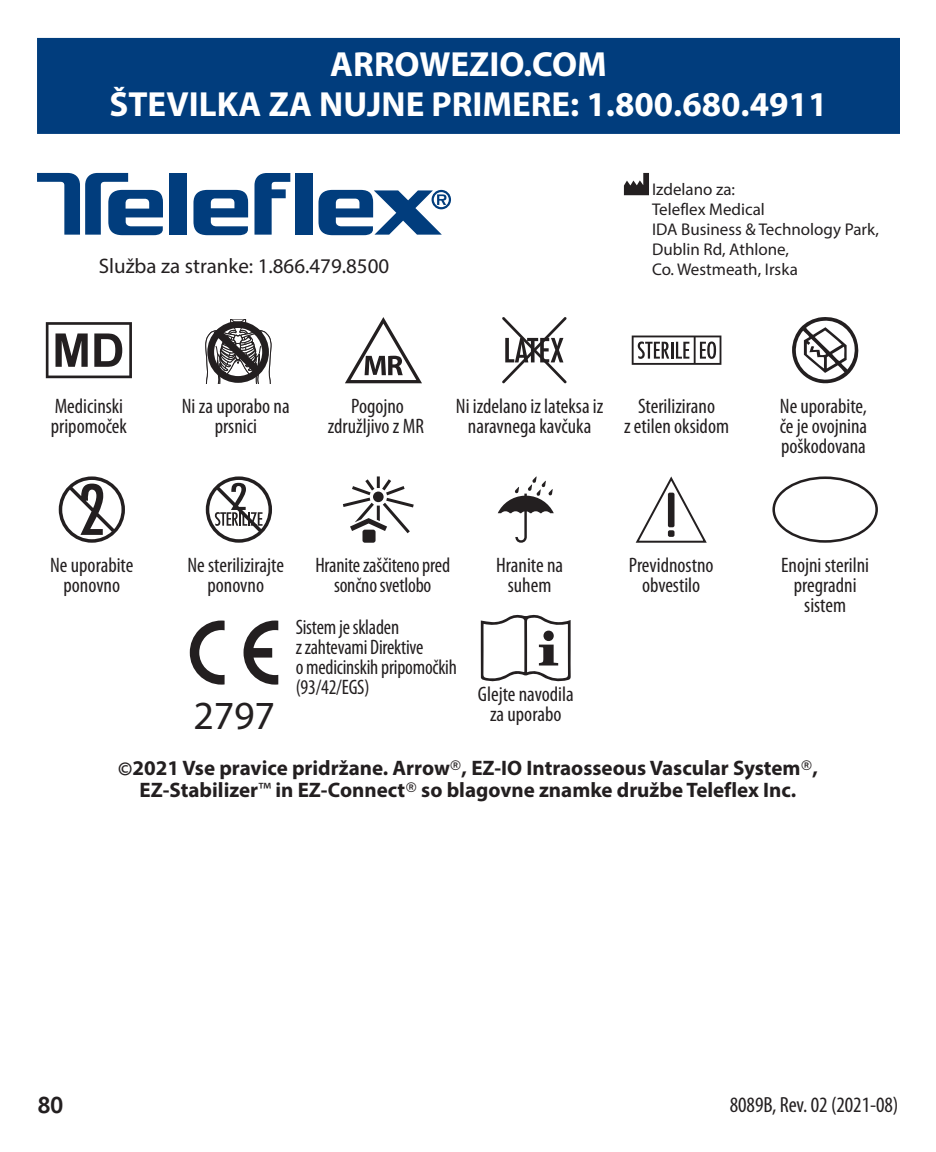
<style>
.page{position:relative;width:936px;height:1152px;background:#fff}
.page>*{position:absolute;margin:0;border:0;box-sizing:border-box;transform-origin:0 0}
.t1{font:40px "Myriad Pro";color:#231f20}
.t2{font:700 35.2px/40px "Myriad Pro";color:#fff;text-align:center}
.t3{font:700 24px "Officina Sans Std";color:#231f20}
.t4{font:condensed 22px "Myriad Pro";letter-spacing:-.005em;color:#231f20}
.t5{font:condensed 20.8px/20px "Myriad Pro";color:#231f20;text-align:center}
.t6{font:700 20.8px/22px "Myriad Pro";color:#231f20;text-align:center}
.t7{font:condensed 20.8px/20px "Myriad Pro";color:#231f20;scale:.96 1}
.t8{font:20.8px "Myriad Pro";color:#231f20}
.t9{font:16.8px/20px "Myriad Pro";color:#231f20}
.s1{font-family:"Officina Sans Std"}
.s2{font-weight:400}
</style>
<div class="page">
<div style="left:37px;top:38px;width:863px;height:96px;background:#013d7d"></div>
<svg style="left:792px;top:317px;width:67px;height:67px"></svg>
<svg style="left:190px;top:621px;width:35px;height:64px"></svg>
<svg style="left:244px;top:621px;width:34px;height:64px"></svg>
<svg style="left:59px;top:476px;width:66px;height:67px"></svg>
<svg style="left:206px;top:476px;width:66px;height:67px"></svg>
<svg style="left:632px;top:336px;width:89px;height:29px"></svg>
<svg style="left:205px;top:319px;width:67px;height:64px"></svg>
<svg style="left:345px;top:317px;width:77px;height:66px"></svg>
<svg style="left:772px;top:476px;width:106px;height:67px"></svg>
<svg style="left:481px;top:614px;width:90px;height:68px"></svg>
<div style="left:543px;top:631px;width:11px;height:10px;background:#231f20;border-radius:50%"></div>
<svg style="left:46px;top:322px;width:86px;height:56px"></svg>
<svg style="left:502px;top:317px;width:65px;height:66px"></svg>
<svg style="left:343px;top:476px;width:71px;height:67px"></svg>
<svg style="left:498px;top:476px;width:56px;height:67px"></svg>
<svg style="left:254px;top:173px;width:36px;height:62px"></svg>
<div style="left:295px;top:173px;width:17px;height:62px;background:#013d7d"></div>
<svg style="left:193px;top:190px;width:55px;height:45px"></svg>
<div style="left:170px;top:173px;width:17px;height:62px;background:#013d7d"></div>
<svg style="left:37px;top:173px;width:126px;height:62px"></svg>
<svg style="left:319px;top:190px;width:132px;height:45px"></svg>
<svg style="left:624px;top:173px;width:25px;height:22px"></svg>
<svg style="left:635px;top:476px;width:72px;height:67px"></svg>
<div style="left:668px;top:493px;width:7px;height:34px;background:#231f20;border-radius:2px"></div>
<div style="left:668px;top:530px;width:7px;height:7px;background:#231f20;border-radius:2px"></div>
<h2 class="t2" style="left:110px;top:43px;width:719px">ARROWEZIO.COM<br>ŠTEVILKA ZA NUJNE PRIMERE: 1.800.680.4911</h2>
<p class="t8" style="left:99px;top:253px;width:292px">Služba za stranke: 1.866.479.8500</p>
<p class="t9" style="left:652px;top:179px;width:228px">Izdelano za:<br>Teleflex Medical<br>IDA Business &amp; Technology Park,<br>Dublin Rd, Athlone,<br>Co. Westmeath, Irska</p>
<p class="t5" style="left:51px;top:396px;width:78px;text-align:left">Medicinski pripomoček</p>
<p class="t5" style="left:456px;top:396px;width:149px">Ni izdelano iz lateksa iz naravnega kavčuka</p>
<p class="t5" style="left:328px;top:396px;width:97px">Pogojno združljivo z MR</p>
<p class="t5" style="left:624px;top:396px;width:106px">Sterilizirano<br>z etilen oksidom</p>
<p class="t5" style="left:182px;top:396px;width:109px">Ni za uporabo na prsnici</p>
<p class="t5" style="left:780px;top:396px;width:89px;text-align:justify">Ne uporabite, če je ovojnina poškodovana</p>
<p class="t5" style="left:50px;top:555px;width:85px">Ne uporabite ponovno</p>
<p class="t5" style="left:188px;top:555px;width:98px">Ne sterilizirajte ponovno</p>
<p class="t5" style="left:496px;top:555px;width:69px">Hranite na suhem</p>
<p class="t5" style="left:781px;top:555px;width:89px">Enojni sterilni pregradni sistem</p>
<p class="t5" style="left:315px;top:555px;width:136px">Hranite zaščiteno pred sončno svetlobo</p>
<p class="t5" style="left:629px;top:555px;width:86px">Previdnostno obvestilo</p>
<p class="t7" style="left:296px;top:617px;width:169px">Sistem je skladen<br>z zahtevami Direktive<br>o medicinskih pripomočkih (93/42/EGS)</p>
<p class="t5" style="left:478px;top:684px;width:97px">Glejte navodila za uporabo</p>
<p class="t6" style="left:118px;top:757px;width:701px">©2021 Vse pravice pridržane. Arrow<span class="s1">®</span>, EZ-IO Intraosseous Vascular System<span class="s1">®</span>,<br>EZ-Stabilizer<span class="s2">™</span> in EZ-Connect<span class="s1">®</span> so blagovne znamke družbe Teleflex Inc.</p>
<h1 class="t1" style="left:193px;top:690px;width:83px">2797</h1>
<p class="t3" style="left:37px;top:1090px;width:28px">80</p>
<p class="t4" style="left:730px;top:1091px;width:170px">8089B, Rev. 02 (2021-08)</p>
</div>
